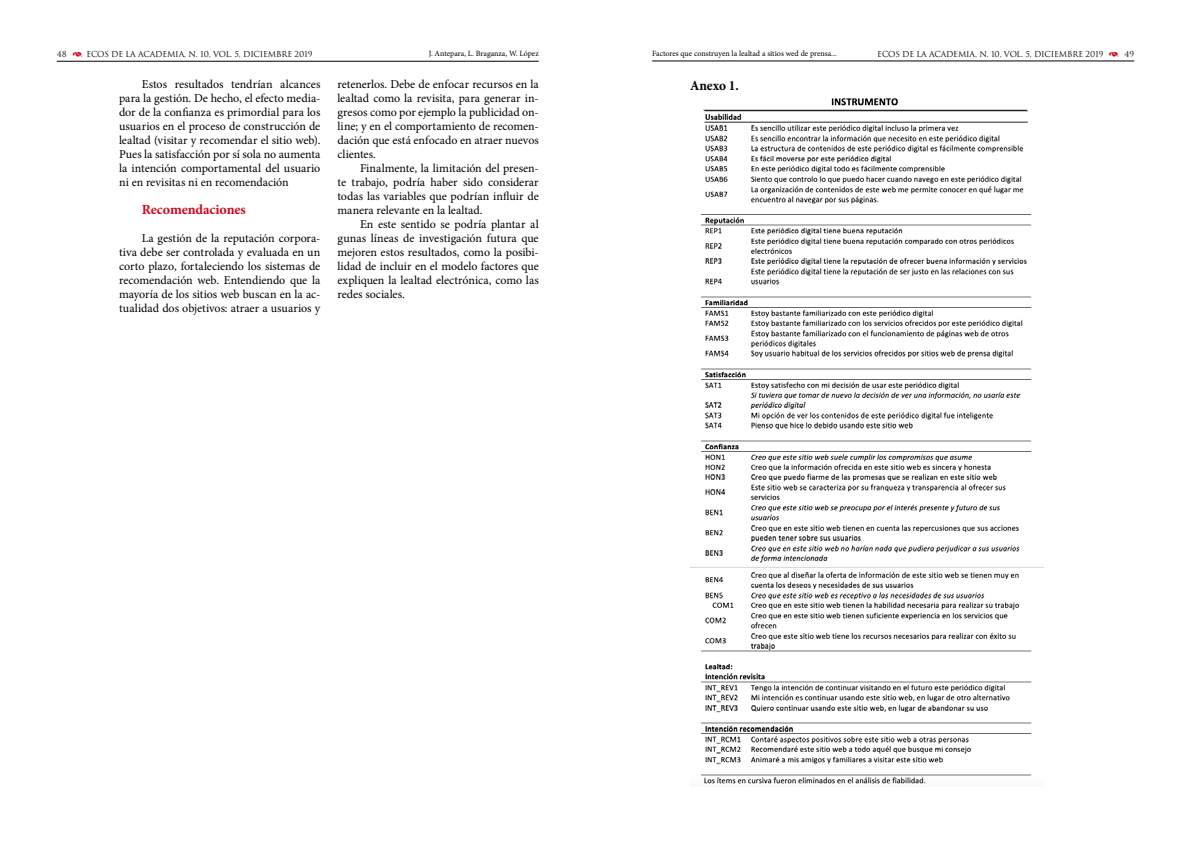
<style>
.page{position:relative;width:1191px;height:842px;background:#fff}
.page>*{position:absolute;margin:0;border:0;box-sizing:border-box;transform-origin:0 0}
.t1{font:700 14px "Minion Pro";letter-spacing:-.01em;color:#cd071e}
.t2{font:700 14px "Minion Pro";letter-spacing:-.005em;color:#000;scale:.95 1}
.t3{font:12px/14px "Minion Pro";letter-spacing:-.005em;color:#000;text-align:justify}
.t4{font:8px "Trajan";letter-spacing:-.02em;color:#000}
.t5{font:8px "Minion Pro";letter-spacing:-.01em;color:#000}
.s1{font-family:"Type Embellishments One Let Plain";color:#cd071e}
</style>
<div class="page">
<hr style="left:652px;top:61px;width:482px;height:1px;background:#000">
<hr style="left:57px;top:61px;width:482px;height:1px;background:#000">
<img style="left:690px;top:98px;width:354px;height:686px">
<p class="t5" style="left:429px;top:48px;width:112px">J. Antepara, L. Braganza, W. López</p>
<p class="t5" style="left:652px;top:48px;width:186px">Factores que construyen la lealtad a sitios wed de prensa...</p>
<p class="t3" style="left:337px;top:77px;width:203px">retenerlos. Debe de enfocar recursos en la lealtad como la revisita, para generar in&shy;gresos como por ejemplo la publicidad on&shy;line; y en el comportamiento de recomen&shy;dación que está enfocado en atraer nuevos clientes.</p>
<p class="t3" style="left:337px;top:161px;width:203px;text-indent:23px">Finalmente, la limitación del presen&shy;te trabajo, podría haber sido considerar todas las variables que podrían influir de manera relevante en la lealtad.</p>
<p class="t3" style="left:337px;top:217px;width:203px;text-indent:23px">En este sentido se podría plantar al gunas líneas de investigación futura que mejoren estos resultados, como la posibi&shy;lidad de incluir en el modelo factores que expliquen la lealtad electrónica, como las redes sociales.</p>
<p class="t4" style="left:57px;top:49px;width:257px">48 <span class="s1">)</span> ECOS DE LA ACADEMIA, N. 10, Vol. 5, DICIEMBRE 2019</p>
<p class="t4" style="left:877px;top:49px;width:258px">ECOS DE LA ACADEMIA, N. 10, VOL. 5, DICIEMBRE 2019 <span class="s1">)</span> 49</p>
<p class="t3" style="left:119px;top:77px;width:203px;text-indent:23px">Estos resultados tendrían alcances para la gestión. De hecho, el efecto media&shy;dor de la confianza es primordial para los usuarios en el proceso de construcción de lealtad (visitar y recomendar el sitio web).<br>Pues la satisfacción por sí sola no aumenta la intención comportamental del usuario ni en revisitas ni en recomendación</p>
<p class="t1" style="left:142px;top:201px;width:106px">Recomendaciones</p>
<p class="t3" style="left:119px;top:231px;width:203px;text-indent:23px">La gestión de la reputación corpora&shy;tiva debe ser controlada y evaluada en un corto plazo, fortaleciendo los sistemas de recomendación web. Entendiendo que la mayoría de los sitios web buscan en la ac&shy;tualidad dos objetivos: atraer a usuarios y</p>
<p class="t2" style="left:690px;top:77px;width:53px">Anexo 1.</p>
</div>
